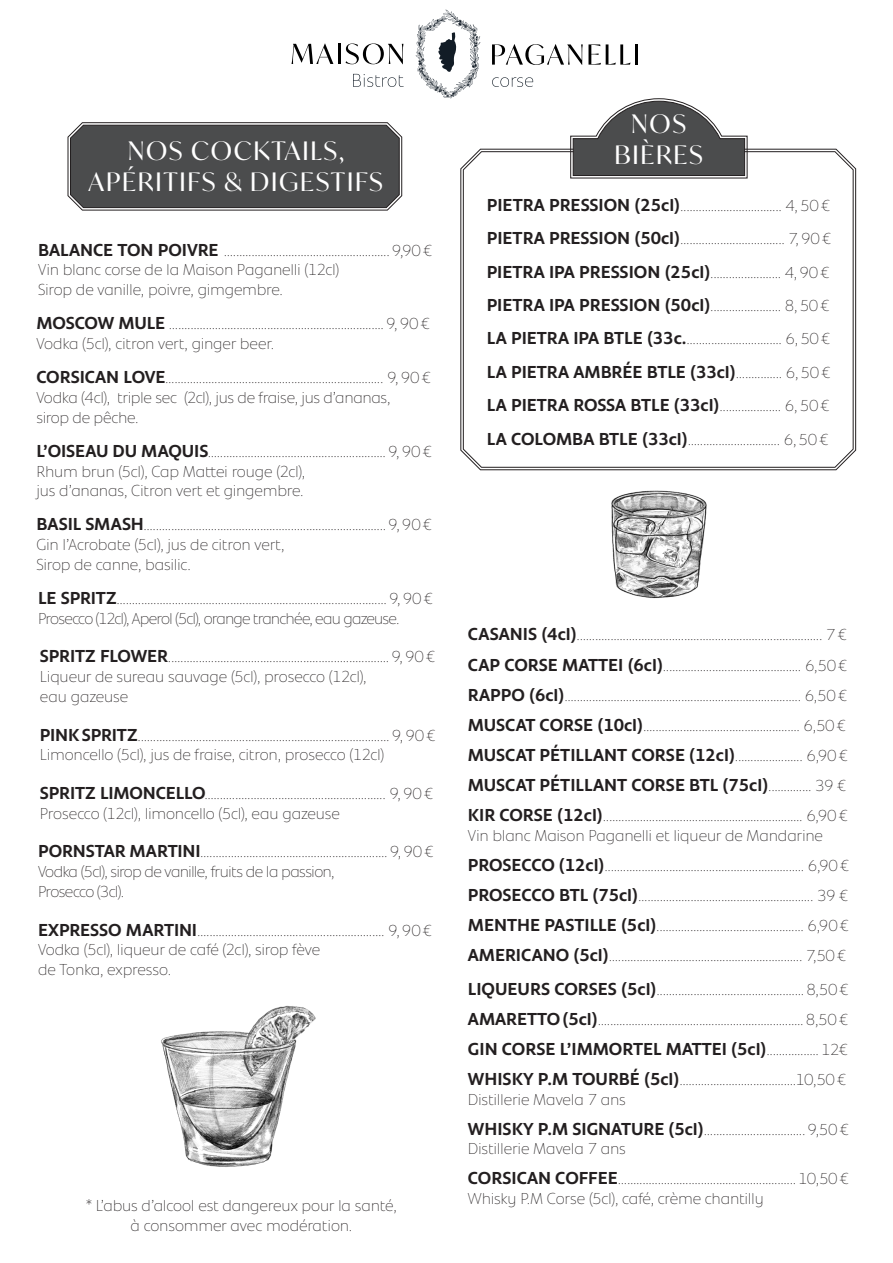
<style>
.page{position:relative;width:893px;height:1263px;background:#fff}
.page>*{position:absolute;margin:0;border:0;box-sizing:border-box;transform-origin:0 0}
.t1{font:25.5px "Ivy Mode";letter-spacing:.07em;color:#fff}
.t2{font:600 18px "Bonnie";color:#231f20}
.t3{font:100 16.5px/19.8px "Bonnie";letter-spacing:-.01em;color:#231f20}
.t4{font:100 16.5px "Bonnie";letter-spacing:-.04em;color:#231f20}
.t5{font:100 16.5px "Bonnie";letter-spacing:-.05em;color:#231f20}
.s1{font-weight:600;font-size:18px}
.s2{font-weight:100;font-size:16.5px}
</style>
<div class="page">
<svg style="left:353px;top:74px;width:51px;height:13px"></svg>
<svg style="left:492px;top:77px;width:41px;height:10px"></svg>
<svg style="left:291px;top:43px;width:42px;height:21px"></svg>
<hr style="left:338px;top:44px;width:2px;height:20px;background:#000">
<svg style="left:346px;top:43px;width:57px;height:21px"></svg>
<svg style="left:492px;top:44px;width:138px;height:21px"></svg>
<hr style="left:635px;top:44px;width:3px;height:21px;background:#000">
<svg style="left:416px;top:9px;width:65px;height:89px"></svg>
<svg style="left:67px;top:122px;width:335px;height:89px;background:#545556"></svg>
<svg style="left:460px;top:148px;width:396px;height:322px"></svg>
<svg style="left:463px;top:151px;width:391px;height:317px"></svg>
<svg style="left:570px;top:98px;width:178px;height:81px"></svg>
<img style="left:611px;top:490px;width:96px;height:109px">
<img style="left:161px;top:1005px;width:155px;height:162px">
<p class="t1" style="left:128px;top:133px;width:218px">NOS COCKTAILS,</p>
<p class="t1" style="left:89px;top:164px;width:296px">APÉRITIFS &amp; DIGESTIFS</p>
<p class="t3" style="left:38px;top:240px;width:396px"><span class="s1">BALANCE TON POIVRE</span> ...................................................... 9,90 €</p>
<p class="t3" style="left:38px;top:260px;width:303px">Vin blanc corse de la Maison Paganelli (12cl)</p>
<p class="t3" style="left:38px;top:280px;width:246px">Sirop de vanille, poivre, gimgembre.</p>
<p class="t3" style="left:36px;top:314px;width:395px"><span class="s1">MOSCOW MULE</span> ...................................................................... 9, 90 €</p>
<p class="t3" style="left:36px;top:334px;width:239px">Vodka (5cl), citron vert, ginger beer.</p>
<p class="t3" style="left:36px;top:368px;width:396px"><span class="s1">CORSICAN LOVE</span>....................................................................... 9, 90 €</p>
<p class="t3" style="left:36px;top:387px;width:355px">Vodka (4cl), triple sec (2cl), jus de fraise, jus d’ananas,</p>
<p class="t3" style="left:36px;top:407px;width:104px">sirop de pêche.</p>
<p class="t3" style="left:36px;top:441px;width:397px"><span class="s1">L’OISEAU DU MAQUIS</span>.......................................................... 9, 90 €</p>
<p class="t3" style="left:36px;top:461px;width:270px">Rhum brun (5cl), Cap Mattei rouge (2cl),</p>
<p class="t3" style="left:36px;top:481px;width:269px">jus d’ananas, Citron vert et gingembre.</p>
<p class="t3" style="left:36px;top:515px;width:397px"><span class="s1">BASIL SMASH</span>............................................................................... 9, 90 €</p>
<p class="t3" style="left:36px;top:535px;width:249px">Gin l’Acrobate (5cl), jus de citron vert,</p>
<p class="t3" style="left:36px;top:554px;width:156px">Sirop de canne, basilic.</p>
<p class="t3" style="left:38px;top:588px;width:396px"><span class="s1">LE SPRITZ</span>........................................................................................ 9, 90 €</p>
<p class="t5" style="left:38px;top:607px;width:363px">Prosecco (12cl), Aperol (5cl), orange tranchée, eau gazeuse.</p>
<p class="t3" style="left:40px;top:647px;width:397px"><span class="s1">SPRITZ FLOWER</span>........................................................................ 9, 90 €</p>
<p class="t3" style="left:40px;top:667px;width:328px">Liqueur de sureau sauvage (5cl), prosecco (12cl),</p>
<p class="t3" style="left:40px;top:686px;width:90px">eau gazeuse</p>
<p class="t3" style="left:40px;top:725px;width:397px"><span class="s1">PINK SPRITZ</span>.................................................................................. 9, 90 €</p>
<p class="t3" style="left:40px;top:745px;width:346px">Limoncello (5cl), jus de fraise, citron, prosecco (12cl)</p>
<p class="t3" style="left:40px;top:783px;width:395px"><span class="s1">SPRITZ LIMONCELLO</span>........................................................... 9, 90 €<br>Prosecco (12cl), limoncello (5cl), eau gazeuse</p>
<p class="t3" style="left:38px;top:842px;width:397px"><span class="s1">PORNSTAR MARTINI</span>............................................................. 9, 90 €</p>
<p class="t4" style="left:38px;top:861px;width:298px">Vodka (5cl), sirop de vanille, fruits de la passion,</p>
<p class="t4" style="left:38px;top:880px;width:88px">Prosecco (3cl).</p>
<p class="t3" style="left:38px;top:920px;width:396px"><span class="s1">EXPRESSO MARTINI</span>............................................................. 9, 90 €</p>
<p class="t3" style="left:38px;top:940px;width:284px">Vodka (5cl), liqueur de café (2cl), sirop fève</p>
<p class="t3" style="left:38px;top:960px;width:135px">de Tonka, expresso.</p>
<p class="t3" style="left:86px;top:1195px;width:312px">* L’abus d’alcool est dangereux pour la santé,</p>
<p class="t3" style="left:131px;top:1215px;width:223px">à consommer avec modération.</p>
<p class="t1" style="left:631px;top:107px;width:56px">NOS</p>
<p class="t1" style="left:614px;top:137px;width:90px">BIÈRES</p>
<p class="t3" style="left:487px;top:196px;width:345px"><span class="s1">PIETRA PRESSION (25cl)</span>................................. 4, 50 €</p>
<p class="t3" style="left:487px;top:229px;width:346px"><span class="s1">PIETRA PRESSION (50cl)</span>.................................. 7, 90 €</p>
<p class="t3" style="left:487px;top:262px;width:345px"><span class="s1">PIETRA IPA PRESSION (25cl)</span>....................... 4, 90 €</p>
<p class="t3" style="left:487px;top:296px;width:345px"><span class="s1">PIETRA IPA PRESSION (50cl)</span>....................... 8, 50 €</p>
<p class="t3" style="left:487px;top:329px;width:346px"><span class="s1">LA PIETRA IPA BTLE (33c.</span>............................... 6, 50 €</p>
<p class="t2" style="left:487px;top:360px;width:346px">LA PIETRA AMBRÉE BTLE (33cl)<span class="s2">............... 6, 50 €</span></p>
<p class="t3" style="left:487px;top:396px;width:345px"><span class="s1">LA PIETRA ROSSA BTLE (33cl)</span>.................... 6, 50 €</p>
<p class="t3" style="left:487px;top:429px;width:344px"><span class="s1">LA COLOMBA BTLE (33cl)</span>.............................. 6, 50 €</p>
<p class="t3" style="left:468px;top:625px;width:381px"><span class="s1">CASANIS (4cl)</span>................................................................................ 7 €</p>
<p class="t3" style="left:468px;top:655px;width:381px"><span class="s1">CAP CORSE MATTEI (6cl)</span>............................................. 6,50 €</p>
<p class="t3" style="left:468px;top:685px;width:381px"><span class="s1">RAPPO (6cl)</span>............................................................................. 6,50 €</p>
<p class="t3" style="left:468px;top:716px;width:380px"><span class="s1">MUSCAT CORSE (10cl)</span>................................................... 6,50 €</p>
<p class="t3" style="left:468px;top:746px;width:382px"><span class="s1">MUSCAT PÉTILLANT CORSE (12cl)</span>...................... 6,90 €</p>
<p class="t2" style="left:468px;top:773px;width:380px">MUSCAT PÉTILLANT CORSE BTL (75cl)<span class="s2">.............. 39 €</span></p>
<p class="t3" style="left:468px;top:805px;width:382px"><span class="s1">KIR CORSE (12cl)</span>................................................................. 6,90 €</p>
<p class="t3" style="left:468px;top:825px;width:357px">Vin blanc Maison Paganelli et liqueur de Mandarine</p>
<p class="t3" style="left:468px;top:856px;width:383px"><span class="s1">PROSECCO (12cl)</span>................................................................. 6,90 €</p>
<p class="t3" style="left:468px;top:886px;width:382px"><span class="s1">PROSECCO BTL (75cl)</span>......................................................... 39 €</p>
<p class="t3" style="left:468px;top:916px;width:383px"><span class="s1">MENTHE PASTILLE (5cl)</span>................................................ 6,90 €</p>
<p class="t3" style="left:468px;top:946px;width:380px"><span class="s1">AMERICANO (5cl)</span>............................................................... 7,50 €</p>
<p class="t3" style="left:468px;top:980px;width:383px"><span class="s1">LIQUEURS CORSES (5cl)</span>................................................ 8,50 €</p>
<p class="t3" style="left:468px;top:1009px;width:382px"><span class="s1">AMARETTO (5cl)</span>................................................................... 8,50 €</p>
<p class="t2" style="left:468px;top:1037px;width:382px">GIN CORSE L’IMMORTEL MATTEI (5cl)<span class="s2">................. 12€</span></p>
<p class="t3" style="left:468px;top:1069px;width:380px"><span class="s1">WHISKY P.M TOURBÉ (5cl)</span>......................................10,50 €</p>
<p class="t3" style="left:468px;top:1089px;width:159px">Distillerie Mavela 7 ans</p>
<p class="t3" style="left:468px;top:1119px;width:383px"><span class="s1">WHISKY P.M SIGNATURE (5cl)</span>................................. 9,50 €</p>
<p class="t3" style="left:468px;top:1139px;width:159px">Distillerie Mavela 7 ans</p>
<p class="t3" style="left:468px;top:1169px;width:383px"><span class="s1">CORSICAN COFFEE</span>.......................................................... 10,50 €</p>
<p class="t3" style="left:468px;top:1189px;width:297px">Whisky P.M Corse (5cl), café, crème chantilly</p>
</div>
